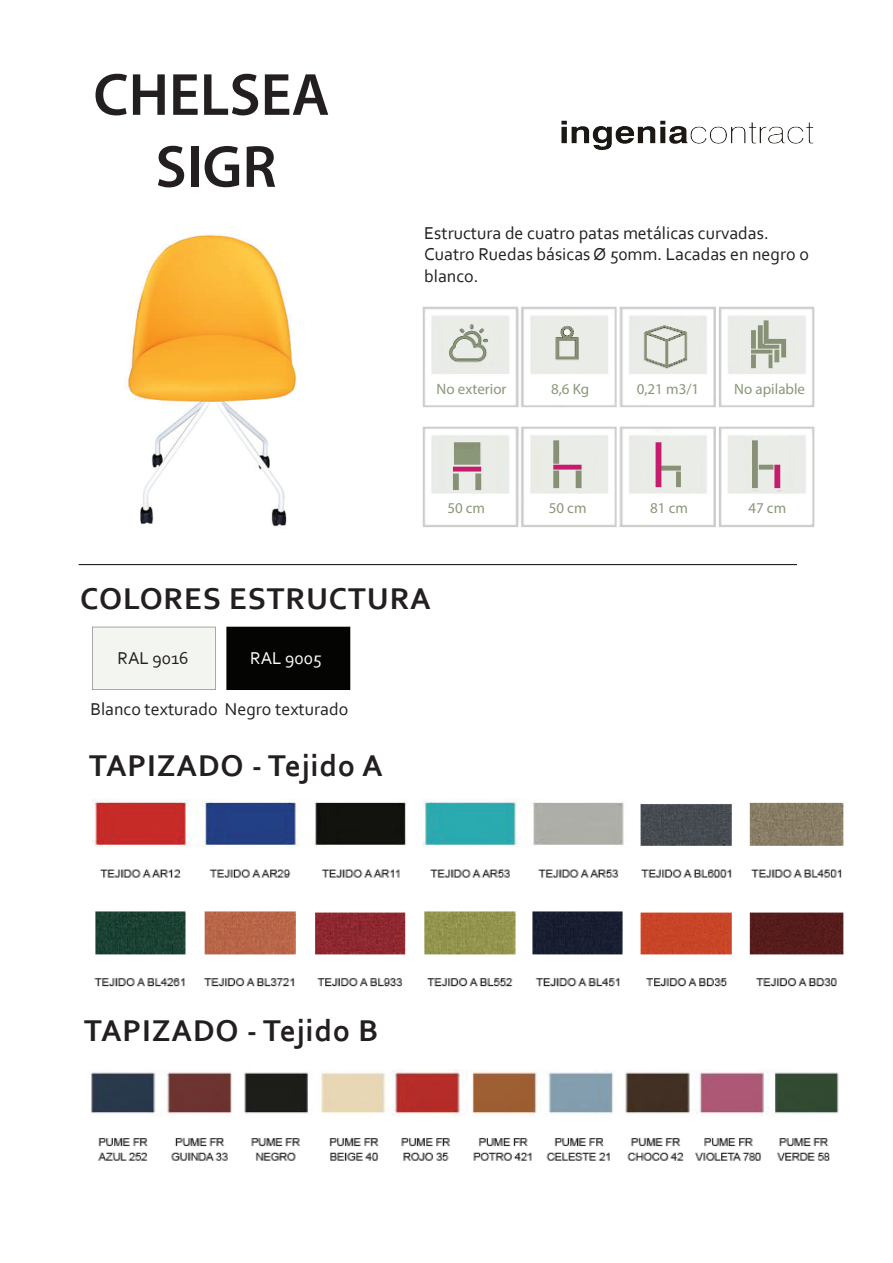
<style>
.page{position:relative;width:893px;height:1263px;background:#fff}
.page>*{position:absolute;margin:0;border:0;box-sizing:border-box;transform-origin:0 0}
.t1{font:600 60px/72px "Myriad Pro";color:#231f20;text-align:center}
.t2{font:700 31.5px "Corbel";letter-spacing:.025em;color:#231f20}
.t3{font:18px/21.6px "Corbel";color:#231f20}
.t4{font:18px "Corbel";color:#fff}
.t5{font:15px "Myriad Pro";color:#8a9779}
</style>
<div class="page">
<hr style="left:79px;top:564px;width:718px;height:1px;background:#231f20">
<img style="left:561px;top:120px;width:253px;height:30px">
<img style="left:422px;top:306px;width:393px;height:221px">
<img style="left:92px;top:799px;width:752px;height:188px">
<img style="left:90px;top:1069px;width:749px;height:92px">
<img style="left:92px;top:626px;width:259px;height:64px">
<img style="left:124px;top:233px;width:173px;height:294px">
<h1 class="t1" style="left:93px;top:57px;width:238px">CHELSEA<br>SIGR</h1>
<p class="t3" style="left:424px;top:222px;width:386px">Estructura de cuatro patas metálicas curvadas.<br>Cuatro Ruedas básicas Ø 50mm. Lacadas en negro o blanco.</p>
<p class="t5" style="left:437px;top:380px;width:71px">No exterior</p>
<p class="t5" style="left:551px;top:380px;width:40px">8,6 Kg</p>
<p class="t5" style="left:637px;top:380px;width:64px">0,21 m3/1</p>
<p class="t5" style="left:734px;top:380px;width:72px">No apilable</p>
<p class="t5" style="left:447px;top:499px;width:39px">50 cm</p>
<p class="t5" style="left:549px;top:499px;width:39px">50 cm</p>
<p class="t5" style="left:650px;top:499px;width:39px">81 cm</p>
<p class="t5" style="left:748px;top:499px;width:39px">47 cm</p>
<h2 class="t2" style="left:80px;top:579px;width:352px">COLORES ESTRUCTURA</h2>
<p class="t3" style="left:117px;top:647px;width:73px">RAL 9016</p>
<p class="t4" style="left:250px;top:647px;width:73px">RAL 9005</p>
<p class="t3" style="left:90px;top:698px;width:259px">Blanco texturado Negro texturado</p>
<h2 class="t2" style="left:89px;top:746px;width:295px">TAPIZADO - Tejido A</h2>
<h2 class="t2" style="left:84px;top:1011px;width:295px">TAPIZADO - Tejido B</h2>
</div>
